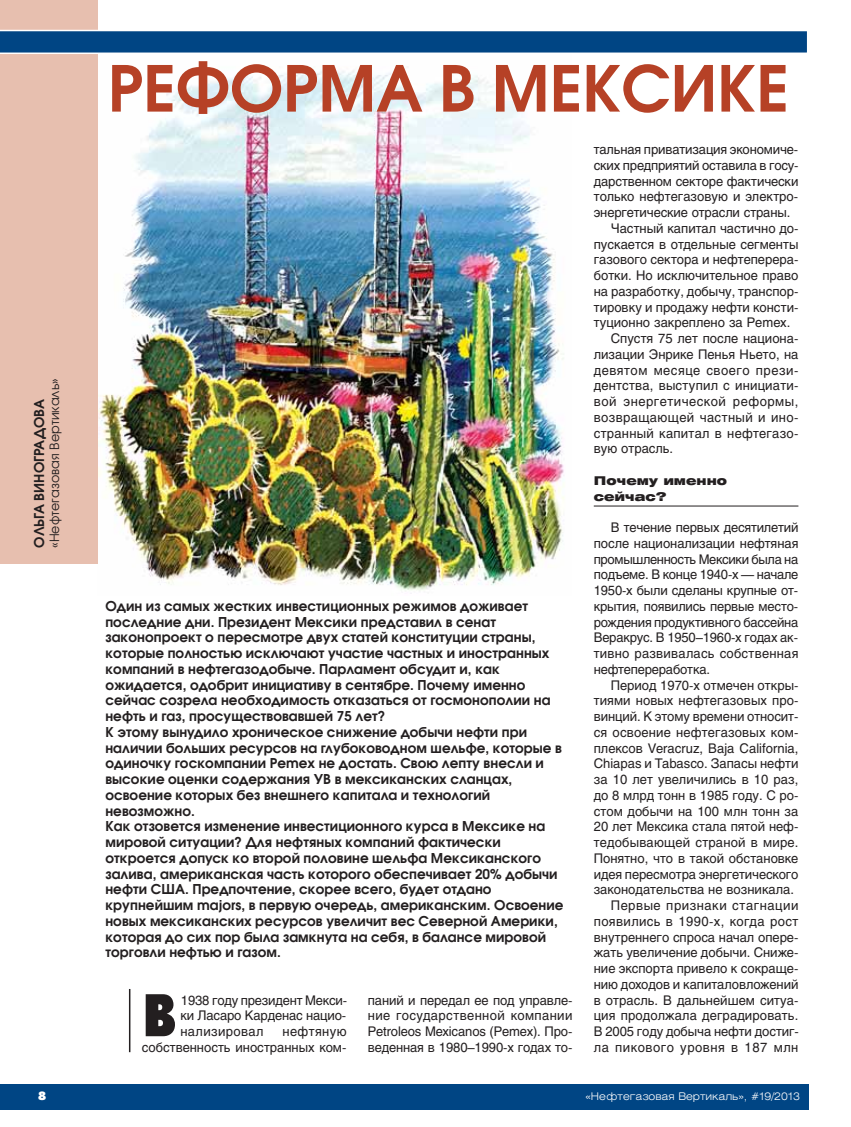
<style>
.page{position:relative;width:851px;height:1127px;background:#fff}
.page>*{position:absolute;margin:0;border:0;box-sizing:border-box;transform-origin:0 0}
.t1{font:600 63px "Avant Garde Gothic C";color:#b64126}
.t2{font:700 60px "Futura Futuris X Cond C";color:#231f20}
.t3{font:600 13.5px/15.8px "Avant Garde Gothic C";letter-spacing:.005em;color:#231f20}
.t4{font:13.2px/15.8px "Helios";color:#231f20;text-align:justify}
.t5{font:13.2px "Helios";letter-spacing:.04em;color:#231f20}
.t6{font:13.2px "Helios";letter-spacing:.03em;color:#231f20}
.t7{font:13.2px "Helios";letter-spacing:.02em;color:#231f20}
.t8{font:12.75px "Avant Garde Gothic C";letter-spacing:.005em;color:#231f20}
.t9{font:900 12px/15.8px "Helios Ext";letter-spacing:.005em;color:#231f20}
.t10{font:12px "Futura Futuris XC";color:#fff}
.t11{font:300 10.5px "Helios Ext";color:#fff}
</style>
<div class="page">
<hr style="left:593px;top:506px;width:205px;height:1px;background:#231f20">
<img style="left:98px;top:70px;width:466px;height:524px">
<div style="left:0;top:1084px;width:808px;height:26px;background:#004584"></div>
<div style="left:0;top:0;width:98px;height:564px;background:#e7bfaf"></div>
<svg style="left:0;top:30px;width:807px;height:24px;background:#1d5a91"></svg>
<hr style="left:129px;top:989px;width:1px;height:63px;background:#231f20">
<p class="t8" style="left:50px;top:548px;width:171px;rotate:-90deg">«Нефтегазовая Вертикаль»</p>
<p class="t3" style="left:33px;top:548px;width:150px;rotate:-90deg">ОЛЬГА ВИНОГРАДОВА</p>
<h1 class="t1" style="left:108px;top:65px;width:682px">РЕФОРМА В МЕКСИКЕ</h1>
<p class="t3" style="left:105px;top:599px;width:459px">Один из самых жестких инвестиционных режимов доживает последние дни. Президент Мексики представил в сенат законопроект о пересмотре двух статей конституции страны, которые полностью исключают участие частных и иностранных компаний в нефтегазодобыче. Парламент обсудит и, как ожидается, одобрит инициативу в сентябре. Почему именно сейчас созрела необходимость отказаться от госмонополии на нефть и газ, просуществовавшей 75 лет?<br>К этому вынудило хроническое снижение добычи нефти при наличии больших ресурсов на глубоководном шельфе, которые в одиночку госкомпании Pemex не достать. Свою лепту внесли и высокие оценки содержания УВ в мексиканских сланцах, освоение которых без внешнего капитала и технологий невозможно.<br>Как отзовется изменение инвестиционного курса в Мексике на мировой ситуации? Для нефтяных компаний фактически откроется допуск ко второй половине шельфа Мексиканского залива, американская часть которого обеспечивает 20% добычи нефти США. Предпочтение, скорее всего, будет отдано крупнейшим majors, в первую очередь, американским. Освоение новых мексиканских ресурсов увеличит вес Северной Америки, которая до сих пор была замкнута на себя, в балансе мировой торговли нефтью и газом.</p>
<h2 class="t2" style="left:142px;top:992px;width:36px">В</h2>
<p class="t4" style="left:180px;top:993px;width:168px">1938 году президент Мекси&shy;ки Ласаро Карденас нацио&shy;нализировал</p>
<p class="t4" style="left:142px;top:1025px;width:206px;text-align:right">нефтяную<br>собственность иностранных ком-</p>
<p class="t4" style="left:368px;top:993px;width:206px">паний и передал ее под управле&shy;ние государственной компании Petroleos Mexicanos (Pemex). Про&shy;веденная в 1980–1990-х годах то-</p>
<p class="t4" style="left:593px;top:143px;width:206px">тальная приватизация экономиче-</p>
<p class="t4" style="left:593px;top:159px;width:206px">ских предприятий оставила в госу-</p>
<p class="t4" style="left:593px;top:174px;width:206px">дарственном секторе фактически</p>
<p class="t4" style="left:593px;top:190px;width:206px">только нефтегазовую и электро-</p>
<p class="t4" style="left:593px;top:206px;width:198px">энергетические отрасли страны.</p>
<p class="t4" style="left:610px;top:222px;width:189px">Частный капитал частично до-</p>
<p class="t4" style="left:593px;top:237px;width:206px">пускается в отдельные сегменты</p>
<p class="t4" style="left:593px;top:253px;width:206px">газового сектора и нефтеперера-</p>
<p class="t4" style="left:593px;top:269px;width:206px">ботки. Но исключительное право</p>
<p class="t4" style="left:593px;top:285px;width:206px">на разработку, добычу, транспор-</p>
<p class="t4" style="left:593px;top:300px;width:206px">тировку и продажу нефти консти-</p>
<p class="t4" style="left:593px;top:316px;width:198px">туционно закреплено за Pemex.</p>
<p class="t4" style="left:610px;top:332px;width:189px">Спустя 75 лет после национа-</p>
<p class="t4" style="left:593px;top:348px;width:206px">лизации Энрике Пенья Ньето, на</p>
<p class="t5" style="left:593px;top:365px;width:206px">девятом месяце своего прези-</p>
<p class="t4" style="left:593px;top:379px;width:206px">дентства, выступил с инициати-</p>
<p class="t5" style="left:593px;top:396px;width:206px">вой энергетической реформы,</p>
<p class="t6" style="left:593px;top:412px;width:206px">возвращающей частный и ино-</p>
<p class="t7" style="left:593px;top:428px;width:206px">странный капитал в нефтегазо-</p>
<p class="t4" style="left:593px;top:442px;width:81px">вую отрасль.</p>
<p class="t9" style="left:593px;top:474px;width:135px">Почему именно сейчас?</p>
<p class="t4" style="left:593px;top:521px;width:206px;text-indent:17px">В течение первых десятилетий после национализации нефтяная промышленность Мексики была на подъеме. В конце 1940-х — начале 1950-х были сделаны крупные от&shy;крытия, появились первые место&shy;рождения продуктивного бассейна Веракрус. В 1950–1960-х годах ак&shy;тивно развивалась собственная нефтепереработка.</p>
<p class="t4" style="left:610px;top:678px;width:189px">Период 1970-х отмечен откры-</p>
<p class="t4" style="left:593px;top:694px;width:206px">тиями новых нефтегазовых про-</p>
<p class="t4" style="left:593px;top:710px;width:206px">винций. К этому времени относит-</p>
<p class="t4" style="left:593px;top:726px;width:206px">ся освоение нефтегазовых ком-</p>
<p class="t4" style="left:593px;top:741px;width:206px">плексов Veracruz, Baja California,</p>
<p class="t4" style="left:593px;top:757px;width:206px">Chiapas и Tabasco. Запасы нефти</p>
<p class="t4" style="left:593px;top:773px;width:206px">за 10 лет увеличились в 10 раз,</p>
<p class="t4" style="left:593px;top:789px;width:206px">до 8 млрд тонн в 1985 году. С ро-</p>
<p class="t4" style="left:593px;top:804px;width:206px">стом добычи на 100 млн тонн за</p>
<p class="t4" style="left:593px;top:820px;width:206px">20 лет Мексика стала пятой неф-</p>
<p class="t4" style="left:593px;top:836px;width:206px">тедобывающей страной в мире.</p>
<p class="t4" style="left:593px;top:852px;width:206px">Понятно, что в такой обстановке</p>
<p class="t4" style="left:593px;top:867px;width:206px">идея пересмотра энергетического</p>
<p class="t4" style="left:593px;top:883px;width:202px">законодательства не возникала.</p>
<p class="t5" style="left:610px;top:900px;width:189px">Первые признаки стагнации</p>
<p class="t6" style="left:593px;top:916px;width:206px">появились в 1990-х, когда рост</p>
<p class="t4" style="left:593px;top:930px;width:206px">внутреннего спроса начал опере-</p>
<p class="t4" style="left:593px;top:946px;width:206px">жать увеличение добычи. Сниже-</p>
<p class="t4" style="left:593px;top:962px;width:206px">ние экспорта привело к сокраще-</p>
<p class="t4" style="left:593px;top:978px;width:206px">нию доходов и капиталовложений</p>
<p class="t4" style="left:593px;top:993px;width:206px">в отрасль. В дальнейшем ситуа-</p>
<p class="t4" style="left:593px;top:1009px;width:206px">ция продолжала деградировать.</p>
<p class="t4" style="left:593px;top:1025px;width:206px">В 2005 году добыча нефти достиг-</p>
<p class="t5" style="left:593px;top:1042px;width:206px">ла пикового уровня в 187 млн</p>
<p class="t10" style="left:38px;top:1091px;width:10px">8</p>
<p class="t11" style="left:585px;top:1092px;width:216px">«Нефтегазовая Вертикаль», #19/2013</p>
</div>
